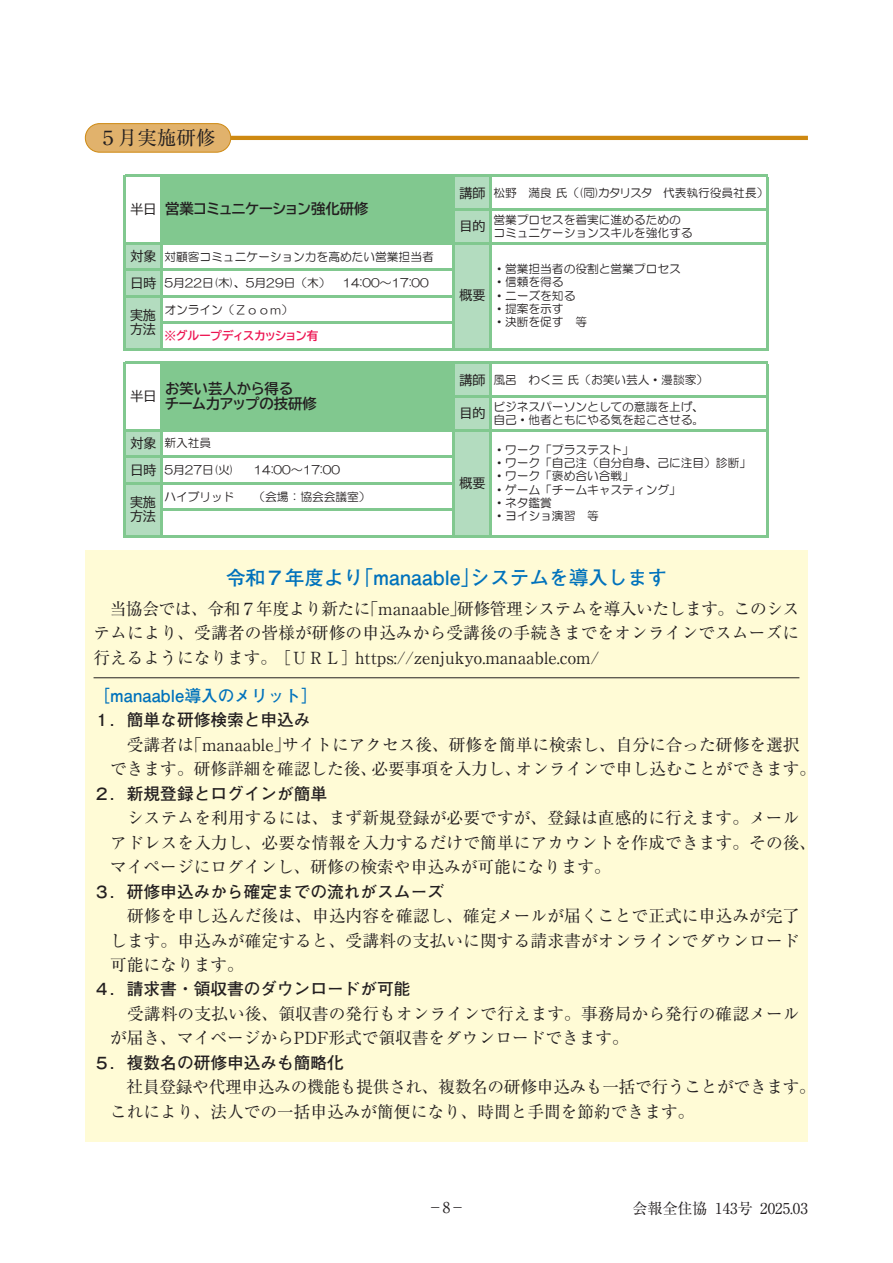
<style>
.page{position:relative;width:893px;height:1263px;background:#fff}
.page>*{position:absolute;margin:0;border:0;box-sizing:border-box;transform-origin:0 0}
.t1{font:700 19.65px "Futo Go B101 Pro";color:#0072bc}
.t2{font:19.5px "Ryumin Pro";color:#231f20}
.t3{font:16.65px/24.5px "Ryumin Pro";color:#231f20}
.t4{font:700 16.65px "Futo Go B101 Pro";color:#231f20}
.t5{font:700 16.65px "Futo Go B101 Pro";color:#0072bc}
.t6{font:15px "Ryumin Pro";color:#231f20}
.t7{font:14.4px/15.9px "BIZ UDP Gothic Bold";color:#231f20}
.t8{font:12.9px/14.5px "BIZ UDP Gothic";color:#231f20}
.t9{font:11.7px/13.2px "HG Maru Gothic MPRO";color:#231f20}
.t10{font:11.7px "BIZ UDP Gothic Bold";color:#ed1451}
.s1{font-family:"BIZ UDP Gothic";font-size:12.9px}
</style>
<div class="page">
<div style="left:85px;top:551px;width:723px;height:591px;background:#fffbd6"></div>
<div style="left:162px;top:176px;width:291px;height:67px;background:#81c88f"></div>
<div style="left:453px;top:176px;width:38px;height:67px;background:#b3dcbf"></div>
<div style="left:125px;top:243px;width:37px;height:106px;background:#b3dcbf"></div>
<div style="left:453px;top:243px;width:38px;height:106px;background:#b3dcbf"></div>
<div style="left:162px;top:363px;width:291px;height:34px;background:#81c88f"></div>
<div style="left:453px;top:363px;width:38px;height:34px;background:#b3dcbf"></div>
<div style="left:162px;top:396px;width:291px;height:34px;background:#81c88f"></div>
<div style="left:453px;top:396px;width:38px;height:34px;background:#b3dcbf"></div>
<div style="left:125px;top:430px;width:37px;height:106px;background:#b3dcbf"></div>
<div style="left:453px;top:430px;width:38px;height:106px;background:#b3dcbf"></div>
<hr style="left:123px;top:175px;width:2px;height:175px;background:#81c88f">
<hr style="left:160px;top:177px;width:3px;height:173px;background:#81c88f">
<hr style="left:452px;top:177px;width:2px;height:173px;background:#81c88f">
<hr style="left:489px;top:177px;width:3px;height:173px;background:#81c88f">
<hr style="left:766px;top:177px;width:2px;height:173px;background:#81c88f">
<hr style="left:123px;top:362px;width:2px;height:175px;background:#81c88f">
<hr style="left:160px;top:364px;width:3px;height:173px;background:#81c88f">
<hr style="left:452px;top:364px;width:2px;height:173px;background:#81c88f">
<hr style="left:489px;top:364px;width:3px;height:173px;background:#81c88f">
<hr style="left:766px;top:364px;width:2px;height:173px;background:#81c88f">
<hr style="left:125px;top:175px;width:643px;height:2px;background:#81c88f">
<hr style="left:454px;top:208px;width:314px;height:3px;background:#81c88f">
<hr style="left:125px;top:242px;width:643px;height:2px;background:#81c88f">
<hr style="left:125px;top:268px;width:329px;height:3px;background:#81c88f">
<hr style="left:125px;top:295px;width:329px;height:2px;background:#81c88f">
<hr style="left:163px;top:321px;width:291px;height:3px;background:#81c88f">
<hr style="left:125px;top:348px;width:643px;height:2px;background:#81c88f">
<hr style="left:125px;top:362px;width:643px;height:2px;background:#81c88f">
<hr style="left:454px;top:395px;width:314px;height:3px;background:#81c88f">
<hr style="left:125px;top:429px;width:643px;height:2px;background:#81c88f">
<hr style="left:125px;top:455px;width:329px;height:3px;background:#81c88f">
<hr style="left:125px;top:482px;width:329px;height:2px;background:#81c88f">
<hr style="left:163px;top:508px;width:291px;height:3px;background:#81c88f">
<hr style="left:125px;top:535px;width:643px;height:2px;background:#81c88f">
<hr style="left:170px;top:136px;width:638px;height:4px;background:#ce8911">
<div style="left:85px;top:124px;width:146px;height:28px;background:#e1b26c;border-radius:14px"></div>
<div style="left:85px;top:123px;width:146px;height:29px;border:1px solid #ce8911;border-radius:14px"></div>
<hr style="left:94px;top:677px;width:705px;height:1px;background:#231f20">
<p class="t2" style="left:98px;top:123px;width:118px">５月実施研修</p>
<p class="t7" style="left:130px;top:201px;width:239px"><span class="s1">半日</span> 営業コミュニケーション強化研修</p>
<p class="t9" style="left:130px;top:250px;width:305px"><span class="s1">対象</span> 対顧客コミュニケーション力を高めたい営業担当者</p>
<p class="t9" style="left:130px;top:276px;width:300px"><span class="s1">日時</span> 5月22日(木)、5月29日（木）　14:00～17:00</p>
<p class="t9" style="left:164px;top:303px;width:130px">オンライン（Ｚｏｏｍ）</p>
<p class="t8" style="left:130px;top:308px;width:27px">実施</p>
<p class="t10" style="left:130px;top:330px;width:190px"><sup>方法</sup> ※グループディスカッション有</p>
<p class="t8" style="left:130px;top:389px;width:27px">半日</p>
<p class="t7" style="left:165px;top:380px;width:153px">お笑い芸人から得る<br>チーム力アップの技研修</p>
<p class="t9" style="left:164px;top:436px;width:48px">新入社員</p>
<p class="t8" style="left:130px;top:436px;width:27px">対象</p>
<p class="t9" style="left:130px;top:463px;width:105px"><span class="s1">日時</span> 5月27日(火)</p>
<p class="t9" style="left:254px;top:463px;width:88px">14:00～17:00</p>
<p class="t9" style="left:164px;top:490px;width:72px">ハイブリッド</p>
<p class="t9" style="left:254px;top:490px;width:119px">（会場：協会会議室）</p>
<p class="t8" style="left:130px;top:495px;width:27px">実施方法</p>
<p class="t9" style="left:460px;top:186px;width:310px"><span class="s1">講師</span> 松野　満良 氏（(同)カタリスタ　代表執行役員社長）</p>
<p class="t8" style="left:460px;top:219px;width:27px">目的</p>
<p class="t9" style="left:493px;top:213px;width:201px">営業プロセスを着実に進めるためのコミュニケーションスキルを強化する</p>
<p class="t8" style="left:460px;top:288px;width:27px">概要</p>
<p class="t9" style="left:493px;top:262px;width:189px">・営業担当者の役割と営業プロセス・信頼を得る<br>・ニーズを知る<br>・提案を示す</p>
<p class="t9" style="left:493px;top:315px;width:95px">・決断を促す　等</p>
<p class="t9" style="left:460px;top:373px;width:250px"><span class="s1">講師</span> 風呂　わく三 氏（お笑い芸人・漫談家）</p>
<p class="t8" style="left:460px;top:406px;width:27px">目的</p>
<p class="t9" style="left:493px;top:400px;width:212px">ビジネスパーソンとしての意識を上げ、自己・他者ともにやる気を起こさせる。</p>
<p class="t8" style="left:460px;top:475px;width:27px">概要</p>
<p class="t9" style="left:493px;top:443px;width:259px">・ワーク「プラステスト」<br>・ワーク「自己注（自分自身、己に注目）診断」・ワーク「褒め合い合戦」<br>・ゲーム「チームキャスティング」<br>・ネタ鑑賞<br>・ヨイショ演習　等</p>
<p class="t1" style="left:226px;top:562px;width:443px">令和７年度より「manaable」システムを導入します</p>
<p class="t3" style="left:94px;top:595px;width:707px;text-align:justify;text-indent:16px">当協会では、令和７年度より新たに「manaable」研修管理システムを導入いたします。このシステムにより、受講者の皆様が研修の申込みから受講後の手続きまでをオンラインでスムーズに行えるようになります。［ＵＲＬ］https://zenjukyo.manaable.com/</p>
<p class="t5" style="left:94px;top:682px;width:226px">［manaable導入のメリット］</p>
<p class="t4" style="left:94px;top:707px;width:218px">１．簡単な研修検索と申込み</p>
<p class="t3" style="left:110px;top:731px;width:707px">　受講者は「manaable」サイトにアクセス後、研修を簡単に検索し、自分に合った研修を選択できます。研修詳細を確認した後、必要事項を入力し、オンラインで申し込むことができます。</p>
<p class="t4" style="left:94px;top:780px;width:235px">２．新規登録とログインが簡単</p>
<p class="t3" style="left:110px;top:805px;width:708px">　システムを利用するには、まず新規登録が必要ですが、登録は直感的に行えます。メールアドレスを入力し、必要な情報を入力するだけで簡単にアカウントを作成できます。その後、マイページにログインし、研修の検索や申込みが可能になります。</p>
<p class="t4" style="left:94px;top:878px;width:352px">３．研修申込みから確定までの流れがスムーズ</p>
<p class="t3" style="left:110px;top:902px;width:691px;text-align:justify">　研修を申し込んだ後は、申込内容を確認し、確定メールが届くことで正式に申込みが完了します。申込みが確定すると、受講料の支払いに関する請求書がオンラインでダウンロード可能になります。</p>
<p class="t4" style="left:94px;top:976px;width:319px">４．請求書・領収書のダウンロードが可能</p>
<p class="t3" style="left:110px;top:1000px;width:691px">　受講料の支払い後、領収書の発行もオンラインで行えます。事務局から発行の確認メールが届き、マイページからPDF形式で領収書をダウンロードできます。</p>
<p class="t4" style="left:94px;top:1049px;width:252px">５．複数名の研修申込みも簡略化</p>
<p class="t3" style="left:110px;top:1074px;width:707px">　社員登録や代理申込みの機能も提供され、複数名の研修申込みも一括で行うことができます。これにより、法人での一括申込みが簡便になり、時間と手間を節約できます。</p>
<p class="t6" style="left:428px;top:1196px;width:39px">−8−</p>
<p class="t6" style="left:633px;top:1196px;width:177px">会報全住協 143号 2025.03</p>
</div>
